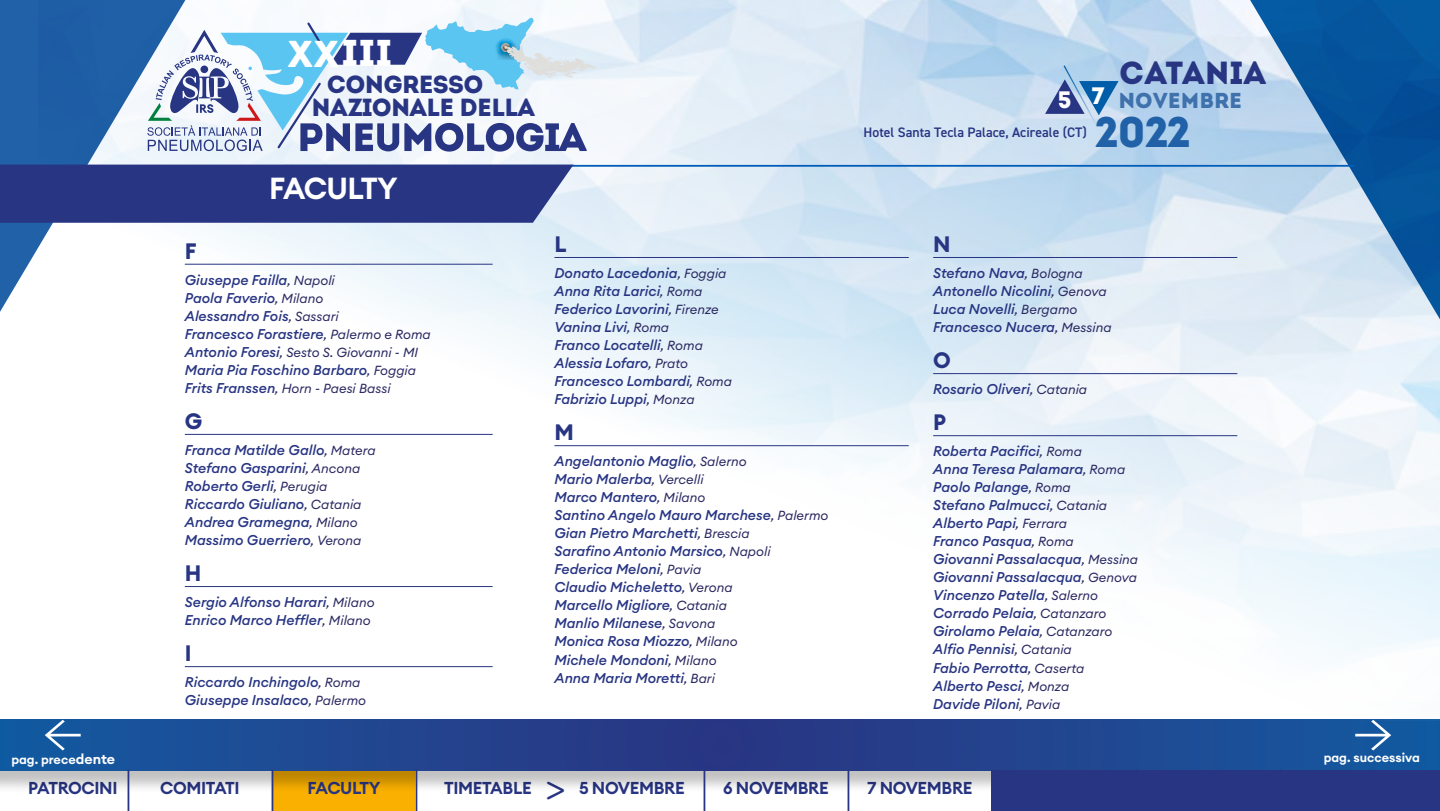
<style>
.page{position:relative;width:1440px;height:811px;background:#fff}
.page>*{position:absolute;margin:0;border:0;box-sizing:border-box;transform-origin:0 0}
.t1{font:42.8px "Intro";color:#2061a7}
.t2{font:37.4px "Intro";letter-spacing:.04em;color:#fff}
.t3{font:35.4px "Gotham Rounded";color:#283583}
.t4{font:32px "Intro";color:#283583}
.t5{font:600 30px "Euclid Circular A";letter-spacing:-.035em;color:#fff}
.t6{font:24.8px/23.4px "Intro";letter-spacing:-.03em;color:#283583}
.t7{font:700 22px "Euclid Circular A";color:#283583}
.t8{font:21.6px "Intro";color:#3f72ac}
.t9{font:600 17px "Euclid Circular A";letter-spacing:-.02em;color:#283583}
.t10{font:italic 500 14px/18px "Euclid Circular A";color:#283583}
.t11{font:600 13.8px "DIN2014";color:#283583}
.t12{font:italic 13px "Euclid Circular A";color:#2b2962}
.t13{font:600 12.6px "Euclid Circular A";color:#fff}
.s1{font-weight:400;font-size:13px;color:#2b2962}
.s2{font-weight:500;font-size:14px;color:#283583}
.s3{font-size:23.8px;color:#fff}
.s4{font-size:14px}
</style>
<div class="page">
<div style="left:272px;top:768px;width:143px;height:42px;background:#f9b000"></div>
<div style="left:0;top:722px;width:1440px;height:70px;background:#000;opacity:.24"></div>
<svg style="left:0;top:719px;width:1440px;height:51px;background:#1f4690"></svg>
<svg style="left:1355px;top:720px;width:36px;height:30px"></svg>
<svg style="left:45px;top:720px;width:36px;height:30px"></svg>
<hr style="left:128px;top:769px;width:1px;height:41px;background:#283583">
<hr style="left:272px;top:769px;width:1px;height:41px;background:#283583">
<hr style="left:416px;top:769px;width:1px;height:41px;background:#283583">
<hr style="left:704px;top:769px;width:1px;height:41px;background:#283583">
<hr style="left:848px;top:769px;width:1px;height:41px;background:#283583">
<hr style="left:992px;top:769px;width:1px;height:41px;background:#283583">
<hr style="left:1136px;top:769px;width:1px;height:41px;background:#283583">
<hr style="left:1280px;top:769px;width:1px;height:41px;background:#283583">
<svg style="left:1185px;top:0;width:255px;height:561px"></svg>
<svg style="left:227px;top:17px;width:369px;height:139px"></svg>
<svg style="left:1045px;top:64px;width:74px;height:63px;background:#8daed4"></svg>
<svg style="left:0;top:0;width:227px;height:312px"></svg>
<hr style="left:283px;top:165px;width:1072px;height:2px;background:#005cb9">
<div style="left:0;top:164px;width:574px;height:59px;background:#283583"></div>
<div style="left:992px;top:770px;width:448px;height:40px;background:#283583"></div>
<hr style="left:185px;top:264px;width:308px;height:1px;background:#283583">
<hr style="left:185px;top:434px;width:308px;height:1px;background:#283583">
<hr style="left:185px;top:586px;width:308px;height:1px;background:#283583">
<hr style="left:185px;top:666px;width:308px;height:1px;background:#283583">
<hr style="left:554px;top:257px;width:355px;height:1px;background:#283583">
<hr style="left:554px;top:445px;width:355px;height:1px;background:#283583">
<hr style="left:933px;top:257px;width:304px;height:1px;background:#283583">
<hr style="left:933px;top:373px;width:304px;height:1px;background:#283583">
<hr style="left:933px;top:435px;width:304px;height:1px;background:#283583">
<h2 class="t2" style="left:288px;top:30px;width:105px">XXIII</h2>
<h3 class="t6" style="left:312px;top:72px;width:225px;text-indent:15px">CONGRESSO<br>NAZIONALE DELLA</h3>
<h3 class="t5" style="left:269px;top:169px;width:130px">FACULTY</h3>
<h3 class="t7" style="left:185px;top:237px;width:13px">F</h3>
<p class="t10" style="left:185px;top:271px;width:247px">Giuseppe Failla<span class="s1">, Napoli<br></span>Paola Faverio<span class="s1">, Milano<br></span>Alessandro Fois<span class="s1">, Sassari<br></span>Francesco Forastiere<span class="s1">, Palermo e Roma</span></p>
<p class="t12" style="left:185px;top:344px;width:235px"><span class="s2">Antonio Foresi</span>, Sesto S. Giovanni - MI</p>
<p class="t10" style="left:185px;top:361px;width:233px">Maria Pia Foschino Barbaro<span class="s1">, Foggia</span></p>
<p class="t12" style="left:185px;top:380px;width:207px"><span class="s2">Frits Franssen</span>, Horn - Paesi Bassi</p>
<h3 class="t7" style="left:185px;top:407px;width:19px">G</h3>
<p class="t10" style="left:185px;top:441px;width:192px">Franca Matilde Gallo<span class="s1">, Matera<br></span>Stefano Gasparini<span class="s1">, Ancona<br></span>Roberto Gerli<span class="s1">, Perugia<br></span>Riccardo Giuliano<span class="s1">, Catania<br></span>Andrea Gramegna<span class="s1">, Milano<br></span>Massimo Guerriero<span class="s1">, Verona</span></p>
<h3 class="t7" style="left:185px;top:559px;width:18px">H</h3>
<p class="t10" style="left:185px;top:593px;width:191px">Sergio Alfonso Harari<span class="s1">, Milano<br></span>Enrico Marco Heffler<span class="s1">, Milano</span></p>
<h3 class="t7" style="left:185px;top:639px;width:8px">I</h3>
<p class="t10" style="left:185px;top:673px;width:183px">Riccardo Inchingolo<span class="s1">, Roma<br></span>Giuseppe Insalaco<span class="s1">, Palermo</span></p>
<h3 class="t7" style="left:554px;top:230px;width:14px">L</h3>
<p class="t10" style="left:554px;top:264px;width:179px">Donato Lacedonia<span class="s1">, Foggia<br></span>Anna Rita Larici<span class="s1">, Roma<br></span>Federico Lavorini<span class="s1">, Firenze<br></span>Vanina Livi<span class="s1">, Roma<br></span>Franco Locatelli<span class="s1">, Roma<br></span>Alessia Lofaro<span class="s1">, Prato<br></span>Francesco Lombardi<span class="s1">, Roma<br></span>Fabrizio Luppi<span class="s1">, Monza</span></p>
<h3 class="t7" style="left:554px;top:418px;width:21px">M</h3>
<p class="t10" style="left:554px;top:452px;width:275px">Angelantonio Maglio<span class="s1">, Salerno<br></span>Mario Malerba<span class="s1">, Vercelli<br></span>Marco Mantero<span class="s1">, Milano<br></span>Santino Angelo Mauro Marchese<span class="s1">, Palermo<br></span>Gian Pietro Marchetti<span class="s1">, Brescia<br></span>Sarafino Antonio Marsico<span class="s1">, Napoli<br></span>Federica Meloni<span class="s1">, Pavia<br></span>Claudio Micheletto<span class="s1">, Verona<br></span>Marcello Migliore<span class="s1">, Catania<br></span>Manlio Milanese<span class="s1">, Savona<br></span>Monica Rosa Miozzo<span class="s1">, Milano<br></span>Michele Mondoni<span class="s1">, Milano<br></span>Anna Maria Moretti<span class="s1">, Bari</span></p>
<h3 class="t4" style="left:1119px;top:53px;width:148px">CATANIA</h3>
<h3 class="t8" style="left:1058px;top:87px;width:186px"><span class="s3">5 </span><sup>7</sup> NOVEMBRE</h3>
<h1 class="t1" style="left:1095px;top:106px;width:97px">2022</h1>
<p class="t11" style="left:864px;top:123px;width:225px">Hotel Santa Tecla Palace, Acireale (CT)</p>
<h3 class="t7" style="left:933px;top:230px;width:19px">N</h3>
<p class="t10" style="left:933px;top:264px;width:180px">Stefano Nava<span class="s1">, Bologna<br></span>Antonello Nicolini<span class="s1">, Genova<br></span>Luca Novelli<span class="s1">, Bergamo<br></span>Francesco Nucera<span class="s1">, Messina</span></p>
<h3 class="t7" style="left:933px;top:346px;width:19px">O</h3>
<p class="t10" style="left:933px;top:380px;width:155px">Rosario Oliveri<span class="s1">, Catania</span></p>
<h3 class="t7" style="left:933px;top:408px;width:15px">P</h3>
<p class="t10" style="left:933px;top:442px;width:207px">Roberta Pacifici<span class="s1">, Roma<br></span>Anna Teresa Palamara<span class="s1">, Roma<br></span>Paolo Palange<span class="s1">, Roma<br></span>Stefano Palmucci<span class="s1">, Catania<br></span>Alberto Papi<span class="s1">, Ferrara<br></span>Franco Pasqua<span class="s1">, Roma<br></span>Giovanni Passalacqua<span class="s1">, Messina<br></span>Giovanni Passalacqua<span class="s1">, Genova<br></span>Vincenzo Patella<span class="s1">, Salerno<br></span>Corrado Pelaia<span class="s1">, Catanzaro<br></span>Girolamo Pelaia<span class="s1">, Catanzaro<br></span>Alfio Pennisi<span class="s1">, Catania<br></span>Fabio Perrotta<span class="s1">, Caserta<br></span>Alberto Pesci<span class="s1">, Monza<br></span>Davide Piloni<span class="s1">, Pavia</span></p>
<p class="t13" style="left:11px;top:750px;width:105px">pag. prece<span class="s4">dente</span></p>
<p class="t13" style="left:1324px;top:749px;width:98px">pag. successiva</p>
<h3 class="t3" style="left:544px;top:765px;width:24px">&gt;</h3>
<p class="t9" style="left:28px;top:777px;width:91px">PATROCINI</p>
<p class="t9" style="left:160px;top:777px;width:81px">COMITATI</p>
<p class="t9" style="left:308px;top:777px;width:74px">FACULTY</p>
<p class="t9" style="left:444px;top:777px;width:89px">TIMETABLE</p>
<p class="t9" style="left:579px;top:777px;width:107px">5 NOVEMBRE</p>
<p class="t9" style="left:723px;top:777px;width:107px">6 NOVEMBRE</p>
<p class="t9" style="left:867px;top:777px;width:107px">7 NOVEMBRE</p>
</div>
